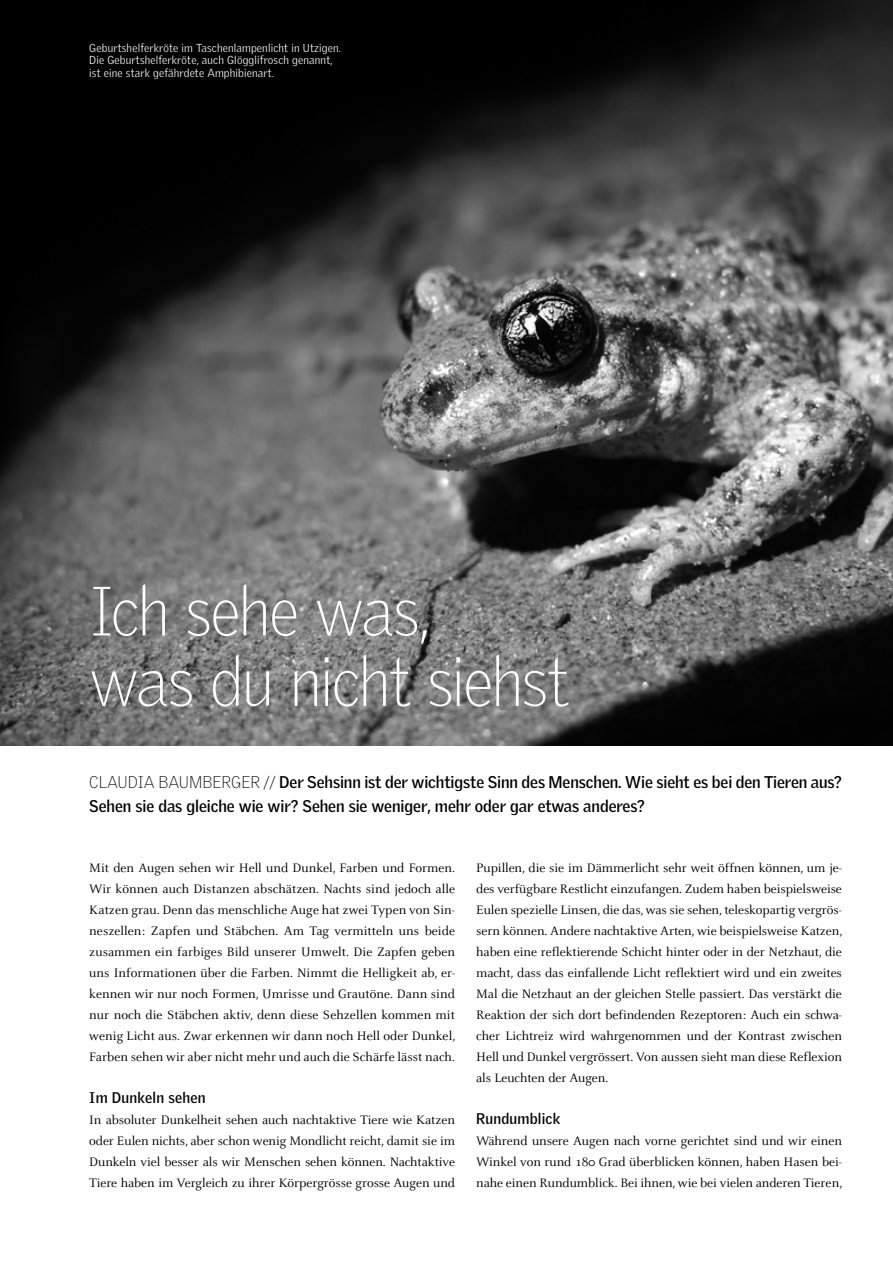
<style>
.page{position:relative;width:893px;height:1263px;background:#fff}
.page>*{position:absolute;margin:0;border:0;box-sizing:border-box;transform-origin:0 0}
.t1{font:100 67.5px/70.5px "Griffith Gothic";letter-spacing:-.03em;color:#fff}
.t2{font:700 16.5px/24px "Griffith Gothic";letter-spacing:-.005em;color:#000}
.t3{font:700 15px "Griffith Gothic";letter-spacing:.015em;color:#000}
.t4{font:13.5px/21px "Celeste";letter-spacing:-.005em;color:#000;text-align:justify}
.t5{font:300 11.25px/12.8px "Griffith Gothic";letter-spacing:.015em;color:#fff}
.s1{font-weight:100}
</style>
<div class="page">
<img style="left:0;top:0;width:893px;height:746px">
<p class="t5" style="left:89px;top:41px;width:253px">Geburtshelferkröte im Taschenlampenlicht in Utzigen.<br>Die Geburtshelferkröte, auch Glögglifrosch genannt, ist eine stark gefährdete Amphibienart.</p>
<h1 class="t1" style="left:89px;top:575px;width:482px">Ich sehe was,<br>was du nicht siehst</h1>
<p class="t2" style="left:89px;top:769px;width:754px"><span class="s1">CLAUDIA BAUMBERGER //</span> Der Sehsinn ist der wichtigste Sinn des Menschen. Wie sieht es bei den Tieren aus?<br>Sehen sie das gleiche wie wir? Sehen sie weniger, mehr oder gar etwas anderes?</p>
<p class="t4" style="left:89px;top:857px;width:368px">Mit den Augen sehen wir Hell und Dunkel, Farben und Formen.<br>Wir können auch Distanzen abschätzen. Nachts sind jedoch alle Katzen grau. Denn das menschliche Auge hat zwei Typen von Sin&shy;neszellen: Zapfen und Stäbchen. Am Tag vermitteln uns beide zusammen ein farbiges Bild unserer Umwelt. Die Zapfen geben uns Informationen über die Farben. Nimmt die Helligkeit ab, er&shy;kennen wir nur noch Formen, Umrisse und Grautöne. Dann sind nur noch die Stäbchen aktiv, denn diese Sehzellen kommen mit wenig Licht aus. Zwar erkennen wir dann noch Hell oder Dunkel, Farben sehen wir aber nicht mehr und auch die Schärfe lässt nach.</p>
<p class="t3" style="left:89px;top:1088px;width:118px">Im Dunkeln sehen</p>
<p class="t4" style="left:89px;top:1109px;width:367px">In absoluter Dunkelheit sehen auch nachtaktive Tiere wie Katzen oder Eulen nichts, aber schon wenig Mondlicht reicht, damit sie im Dunkeln viel besser als wir Menschen sehen können. Nachtaktive Tiere haben im Vergleich zu ihrer Körpergrösse grosse Augen und</p>
<p class="t4" style="left:476px;top:857px;width:368px">Pupillen, die sie im Dämmerlicht sehr weit öffnen können, um je&shy;des verfügbare Restlicht einzufangen. Zudem haben beispielsweise Eulen spezielle Linsen, die das, was sie sehen, teleskopartig vergrös&shy;sern können. Andere nachtaktive Arten, wie beispielsweise Katzen, haben eine reflektierende Schicht hinter oder in der Netzhaut, die macht, dass das einfallende Licht reflektiert wird und ein zweites Mal die Netzhaut an der gleichen Stelle passiert. Das verstärkt die Reaktion der sich dort befindenden Rezeptoren: Auch ein schwa&shy;cher Lichtreiz wird wahrgenommen und der Kontrast zwischen Hell und Dunkel vergrössert. Von aussen sieht man diese Reflexion als Leuchten der Augen.</p>
<p class="t3" style="left:476px;top:1109px;width:86px">Rundumblick</p>
<p class="t4" style="left:476px;top:1130px;width:368px">Während unsere Augen nach vorne gerichtet sind und wir einen Winkel von rund 180 Grad überblicken können, haben Hasen bei&shy;nahe einen Rundumblick. Bei ihnen, wie bei vielen anderen Tieren,</p>
</div>
